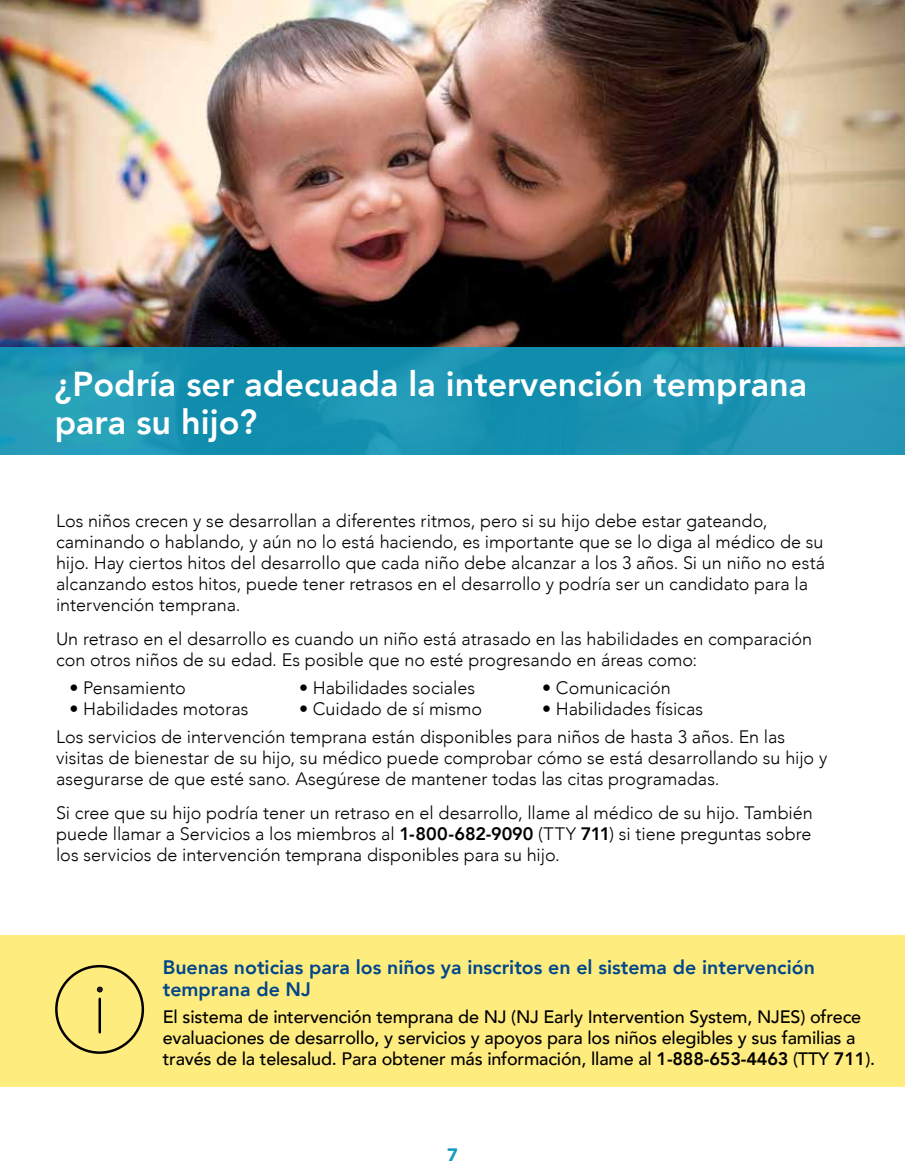
<style>
.page{position:relative;width:905px;height:1175px;background:#fff}
.page>*{position:absolute;margin:0;border:0;box-sizing:border-box;transform-origin:0 0}
.t1{font:800 34.5px/37.5px "Avenir";color:#fff}
.t2{font:800 19.5px/22.5px "Avenir";color:#00468b}
.t3{font:300 18px/21px "Avenir";color:#000}
.t4{font:500 18px/21px "Avenir";letter-spacing:-.01em;color:#000}
.t5{font:900 18px "Avenir";color:#129dc0}
.s1{font-weight:800}
</style>
<div class="page">
<img style="left:0;top:0;width:904px;height:347px">
<svg style="left:0;top:347px;width:904px;height:108px;background:#1c94b2"></svg>
<div style="left:0;top:934px;width:904px;height:152px;background:#ffec7e"></div>
<svg style="left:55px;top:965px;width:89px;height:88px"></svg>
<h1 class="t1" style="left:55px;top:365px;width:754px">¿Podría ser adecuada la intervención temprana para su hijo?</h1>
<p class="t3" style="left:56px;top:510px;width:770px">Los niños crecen y se desarrollan a diferentes ritmos, pero si su hijo debe estar gateando, caminando o hablando, y aún no lo está haciendo, es importante que se lo diga al médico de su hijo. Hay ciertos hitos del desarrollo que cada niño debe alcanzar a los 3 años. Si un niño no está alcanzando estos hitos, puede tener retrasos en el desarrollo y podría ser un candidato para la intervención temprana.</p>
<p class="t3" style="left:56px;top:628px;width:757px">Un retraso en el desarrollo es cuando un niño está atrasado en las habilidades en comparación con otros niños de su edad. Es posible que no esté progresando en áreas como:</p>
<p class="t3" style="left:70px;top:677px;width:118px">• Pensamiento</p>
<p class="t3" style="left:299px;top:677px;width:177px">• Habilidades sociales</p>
<p class="t3" style="left:542px;top:677px;width:130px">• Comunicación</p>
<p class="t3" style="left:70px;top:698px;width:180px">• Habilidades motoras</p>
<p class="t3" style="left:299px;top:698px;width:185px">• Cuidado de sí mismo</p>
<p class="t3" style="left:56px;top:695px;width:730px;line-height:27.8px;text-indent:486px">• Habilidades físicas<br>Los servicios de intervención temprana están disponibles para niños de hasta 3 años. En las</p>
<p class="t3" style="left:56px;top:747px;width:772px">visitas de bienestar de su hijo, su médico puede comprobar cómo se está desarrollando su hijo y asegurarse de que esté sano. Asegúrese de mantener todas las citas programadas.</p>
<p class="t3" style="left:56px;top:802px;width:758px;text-align:justify">Si cree que su hijo podría tener un retraso en el desarrollo, llame al médico de su hijo. También puede llamar a Servicios a los miembros al <span class="s1">1-800-682-9090</span> (TTY <span class="s1">711</span>) si tiene preguntas sobre los servicios de intervención temprana disponibles para su hijo.</p>
<p class="t2" style="left:163px;top:955px;width:653px">Buenas noticias para los niños ya inscritos en el sistema de intervención temprana de NJ</p>
<p class="t4" style="left:163px;top:1005px;width:714px">El sistema de intervención temprana de NJ (NJ Early Intervention System, NJES) ofrece evaluaciones de desarrollo, y servicios y apoyos para los niños elegibles y sus familias a través de la telesalud. Para obtener más información, llame al <span class="s1">1-888-653-4463</span> (TTY <span class="s1">711</span>).</p>
<p class="t5" style="left:447px;top:1138px;width:12px">7</p>
</div>
